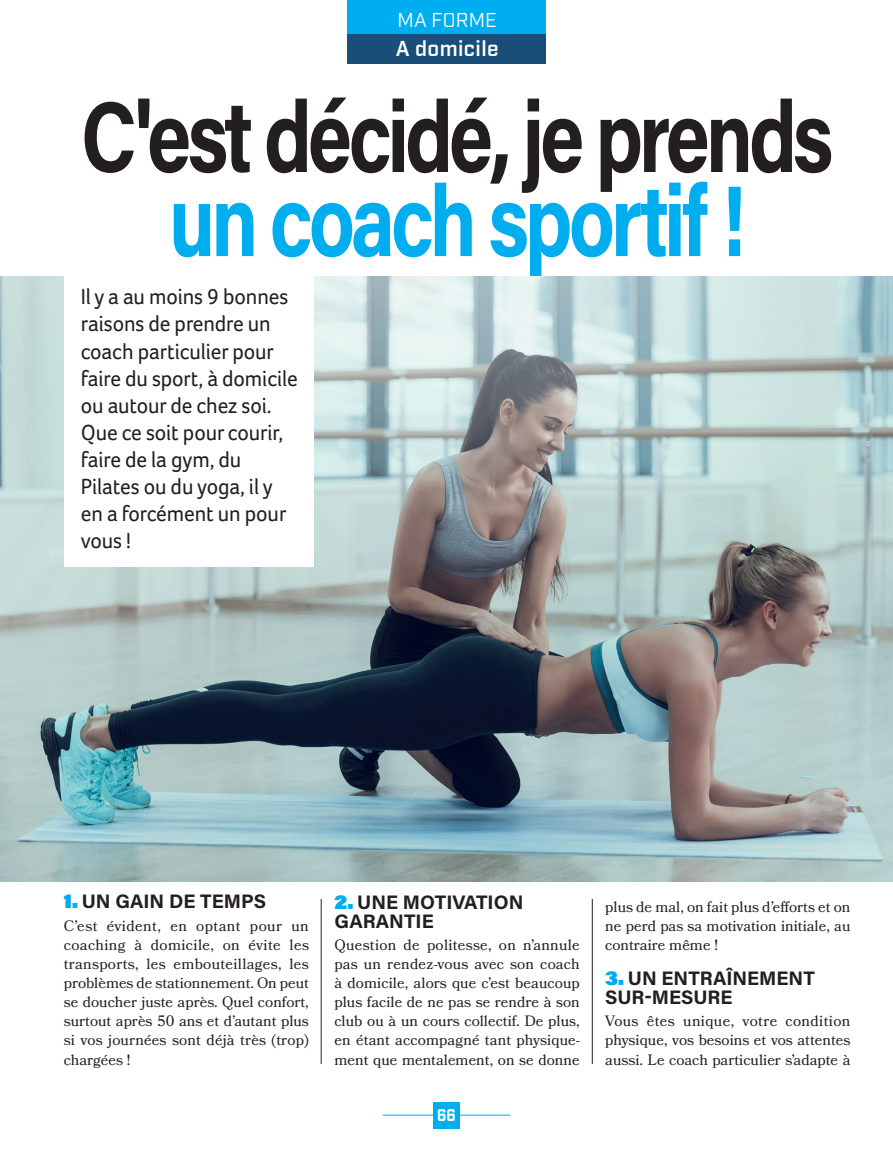
<style>
.page{position:relative;width:893px;height:1149px;background:#fff}
.page>*{position:absolute;margin:0;border:0;box-sizing:border-box;transform-origin:0 0}
.t1{font:700 100.5px "Acumin Pro";letter-spacing:-.05em;color:#231f20;scale:.79 1}
.t2{font:700 100.5px "Acumin Pro";letter-spacing:-.05em;color:#00aeef;scale:.79 1}
.t3{font:22.5px/27px "Foco";letter-spacing:-.005em;color:#231f20;scale:.95 1}
.t4{font:600 21px "Industry";letter-spacing:.02em;color:#fff}
.t5{font:700 19.5px/19px "Acumin Pro";color:#231f20}
.t6{font:19.5px "Industry";letter-spacing:.01em;color:#fff}
.t7{font:700 16.5px "Industry";color:#fff;scale:.9 1}
.t8{font:15px/19px "Bookmania";color:#231f20;text-align:justify}
.s1{font-weight:900;color:#00aeef}
</style>
<div class="page">
<img style="left:0;top:276px;width:893px;height:604px">
<hr style="left:592px;top:898px;width:1px;height:165px;background:#231f20">
<hr style="left:321px;top:898px;width:1px;height:165px;background:#231f20">
<div style="left:64px;top:274px;width:250px;height:293px;background:#fff"></div>
<div style="left:73px;top:85px;width:770px;height:203px;background:#fff"></div>
<hr style="left:383px;top:1114px;width:127px;height:1px;background:#00aeef">
<div style="left:433px;top:1101px;width:27px;height:26px;background:#00aeef"></div>
<div style="left:347px;top:0;width:199px;height:34px;background:#00aeef"></div>
<div style="left:347px;top:34px;width:199px;height:30px;background:#184e78"></div>
<h3 class="t6" style="left:397px;top:8px;width:101px">MA FORME</h3>
<h3 class="t4" style="left:396px;top:36px;width:104px">A domicile</h3>
<h1 class="t1" style="left:81px;top:66px;width:954px">C'est décidé, je prends</h1>
<h1 class="t2" style="left:169px;top:150px;width:731px">un coach sportif !</h1>
<h2 class="t3" style="left:81px;top:283px;width:230px">Il y a au moins 9 bonnes raisons de prendre un coach particulier pour faire du sport, à domicile ou autour de chez soi.<br>Que ce soit pour courir, faire de la gym, du<br>Pilates ou du yoga, il y en a forcément un pour vous !</h2>
<h3 class="t5" style="left:64px;top:890px;width:204px"><span class="s1">1.</span> UN GAIN DE TEMPS</h3>
<p class="t8" style="left:64px;top:916px;width:247px">C’est évident, en optant pour un coaching à domicile, on évite les transports, les embouteillages, les problèmes de stationnement. On peut se doucher juste après. Quel confort, surtout après 50 ans et d’autant plus si vos journées sont déjà très (trop) chargées !</p>
<h3 class="t5" style="left:334px;top:891px;width:190px"><span class="s1">2.</span> UNE MOTIVATION<br>GARANTIE</h3>
<p class="t8" style="left:334px;top:935px;width:247px">Question de politesse, on n’annule pas un rendez-vous avec son coach à domicile, alors que c’est beaucoup plus facile de ne pas se rendre à son club ou à un cours collectif. De plus, en étant accompagné tant physique&shy;ment que mentalement, on se donne</p>
<p class="t7" style="left:437px;top:1104px;width:22px">66</p>
<p class="t8" style="left:605px;top:897px;width:247px">plus de mal, on fait plus d’efforts et on ne perd pas sa motivation initiale, au contraire même !</p>
<h3 class="t5" style="left:605px;top:967px;width:211px"><span class="s1">3.</span> UN ENTRAÎNEMENT<br>SUR-MESURE</h3>
<p class="t8" style="left:605px;top:1011px;width:247px">Vous êtes unique, votre condition physique, vos besoins et vos attentes aussi. Le coach particulier s’adapte à</p>
</div>
